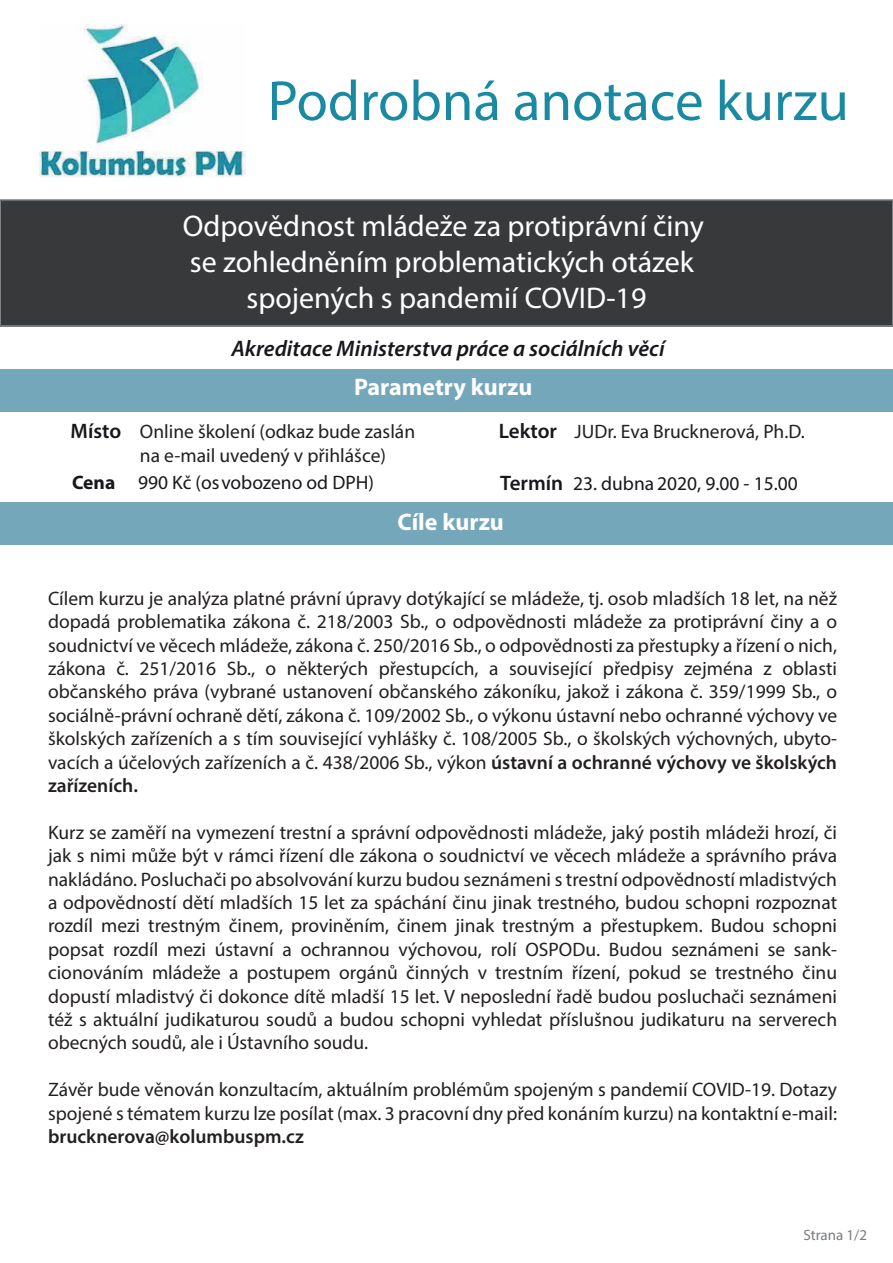
<style>
.page{position:relative;width:893px;height:1263px;background:#fff}
.page>*{position:absolute;margin:0;border:0;box-sizing:border-box;transform-origin:0 0}
.t1{font:57px "Myriad Pro";color:#1a8aa3}
.t2{font:30px/36px "Myriad Pro";color:#fff;text-align:center}
.t3{font:700 24px "Myriad Pro";color:#fff}
.t4{font:italic 600 22.5px "Myriad Pro";color:#18171c}
.t5{font:600 21px "Myriad Pro";color:#18171c}
.t6{font:19.5px/23.4px "Myriad Pro";color:#231f20;text-align:justify}
.t7{font:19.5px "Myriad Pro";color:#221f20}
.t8{font:19.5px "Myriad Pro";color:#18171c}
.t9{font:600 19.5px "Myriad Pro";color:#231f20}
.t10{font:15px "Myriad Pro";color:#767c80}
.s1{font-weight:700}
.s2{font-weight:600;font-size:21px}
.s3{font-weight:600}
</style>
<div class="page">
<div style="left:0;top:199px;width:893px;height:128px;background:#38393a"></div>
<div style="left:0;top:369px;width:893px;height:42px;background:#75a7bb"></div>
<div style="left:0;top:502px;width:893px;height:42px;background:#75a7bb"></div>
<img style="left:39px;top:24px;width:205px;height:153px">
<h1 class="t1" style="left:268px;top:66px;width:583px">Podrobná anotace kurzu</h1>
<h2 class="t2" style="left:183px;top:208px;width:523px">Odpovědnost mládeže za protiprávní činy se zohledněním problematických otázek spojených s pandemií COVID-19</h2>
<p class="t5" style="left:71px;top:418px;width:52px">Místo</p>
<p class="t4" style="left:231px;top:334px;width:435px">Akreditace Ministerstva práce a sociálních věcí</p>
<p class="t3" style="left:354px;top:371px;width:180px">Parametry kurzu</p>
<p class="t5" style="left:499px;top:418px;width:60px">Lektor</p>
<p class="t7" style="left:140px;top:420px;width:277px">Online školení (odkaz bude zaslán</p>
<p class="t7" style="left:574px;top:419px;width:232px">JUDr. Eva Brucknerová, Ph.D.</p>
<p class="t7" style="left:140px;top:443px;width:248px">na e-mail uvedený v přihlášce)</p>
<p class="t8" style="left:72px;top:470px;width:303px"><span class="s1">Cena</span> 990 Kč (osvobozeno od DPH)</p>
<p class="t8" style="left:500px;top:472px;width:299px"><span class="s2">Termín</span> 23. dubna 2020, 9.00 - 15.00</p>
<p class="t3" style="left:398px;top:506px;width:108px">Cíle kurzu</p>
<p class="t6" style="left:48px;top:586px;width:791px">Cílem kurzu je analýza platné právní úpravy dotýkající se mládeže, tj. osob mladších 18 let, na něž dopadá problematika zákona č. 218/2003 Sb., o odpovědnosti mládeže za protiprávní činy a o soudnictví ve věcech mládeže, zákona č. 250/2016 Sb., o odpovědnosti za přestupky a řízení o nich, zákona č. 251/2016 Sb., o některých přestupcích, a související předpisy zejména z oblasti občanského práva (vybrané ustanovení občanského zákoníku, jakož i zákona č. 359/1999 Sb., o sociálně-právní ochraně dětí, zákona č. 109/2002 Sb., o výkonu ústavní nebo ochranné výchovy ve školských zařízeních a s tím související vyhlášky č. 108/2005 Sb., o školských výchovných, ubyto&shy;vacích a účelových zařízeních a č. 438/2006 Sb., výkon <span class="s3">ústavní a ochranné výchovy ve školských zařízeních.</span></p>
<p class="t6" style="left:48px;top:820px;width:791px">Kurz se zaměří na vymezení trestní a správní odpovědnosti mládeže, jaký postih mládeži hrozí, či jak s nimi může být v rámci řízení dle zákona o soudnictví ve věcech mládeže a správního práva nakládáno. Posluchači po absolvování kurzu budou seznámeni s trestní odpovědností mladistvých a odpovědností dětí mladších 15 let za spáchání činu jinak trestného, budou schopni rozpoznat rozdíl mezi trestným činem, proviněním, činem jinak trestným a přestupkem. Budou schopni popsat rozdíl mezi ústavní a ochrannou výchovou, rolí OSPODu. Budou seznámeni se sank&shy;cionováním mládeže a postupem orgánů činných v trestním řízení, pokud se trestného činu dopustí mladistvý či dokonce dítě mladší 15 let. V neposlední řadě budou posluchači seznámeni též s aktuální judikaturou soudů a budou schopni vyhledat příslušnou judikaturu na serverech obecných soudů, ale i Ústavního soudu.</p>
<p class="t6" style="left:48px;top:1078px;width:791px">Závěr bude věnován konzultacím, aktuálním problémům spojeným s pandemií COVID-19. Dotazy spojené s tématem kurzu lze posílat (max. 3 pracovní dny před konáním kurzu) na kontaktní e-mail:</p>
<p class="t9" style="left:48px;top:1124px;width:257px">brucknerova@kolumbuspm.cz</p>
<p class="t10" style="left:803px;top:1225px;width:65px">Strana 1/2</p>
</div>
